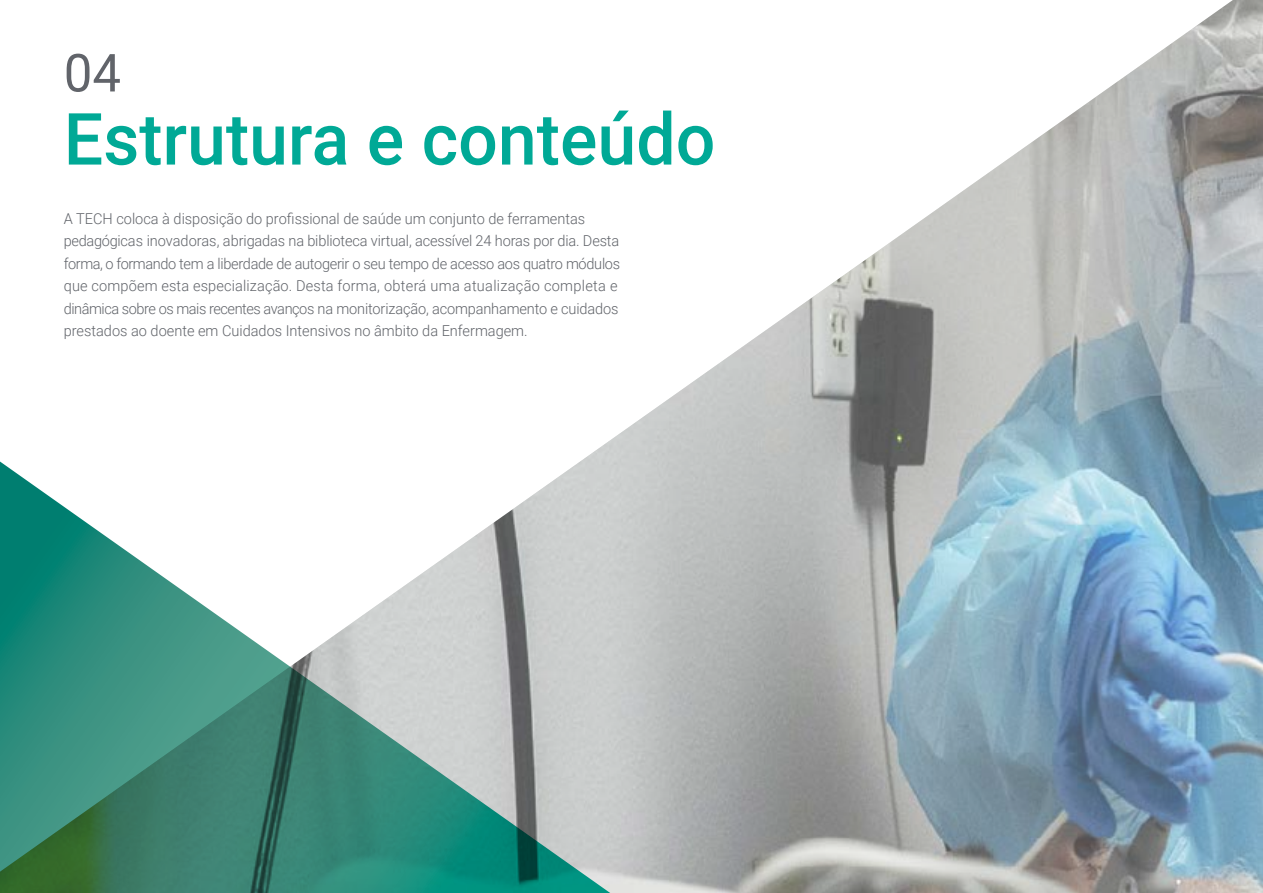
<style>
.page{position:relative;width:1263px;height:893px;background:#fff}
.page>*{position:absolute;margin:0;border:0;box-sizing:border-box;transform-origin:0 0}
.t1{font:500 72px "Roboto";color:#00a996}
.t2{font:52.5px "Roboto";color:#61646a}
.t3{font:300 15px/22.5px "Roboto";letter-spacing:-.01em;color:#61646a}
</style>
<div class="page">
<img style="left:602px;top:0;width:661px;height:893px">
<svg style="left:0;top:446px;width:640px;height:447px"></svg>
<h2 class="t2" style="left:64px;top:36px;width:59px">04</h2>
<h1 class="t1" style="left:64px;top:89px;width:653px">Estrutura e conteúdo</h1>
<p class="t3" style="left:64px;top:207px;width:558px">A TECH coloca à disposição do profissional de saúde um conjunto de ferramentas pedagógicas inovadoras, abrigadas na biblioteca virtual, acessível 24 horas por dia. Desta forma, o formando tem a liberdade de autogerir o seu tempo de acesso aos quatro módulos que compõem esta especialização. Desta forma, obterá uma atualização completa e dinâmica sobre os mais recentes avanços na monitorização, acompanhamento e cuidados prestados ao doente em Cuidados Intensivos no âmbito da Enfermagem.</p>
</div>
